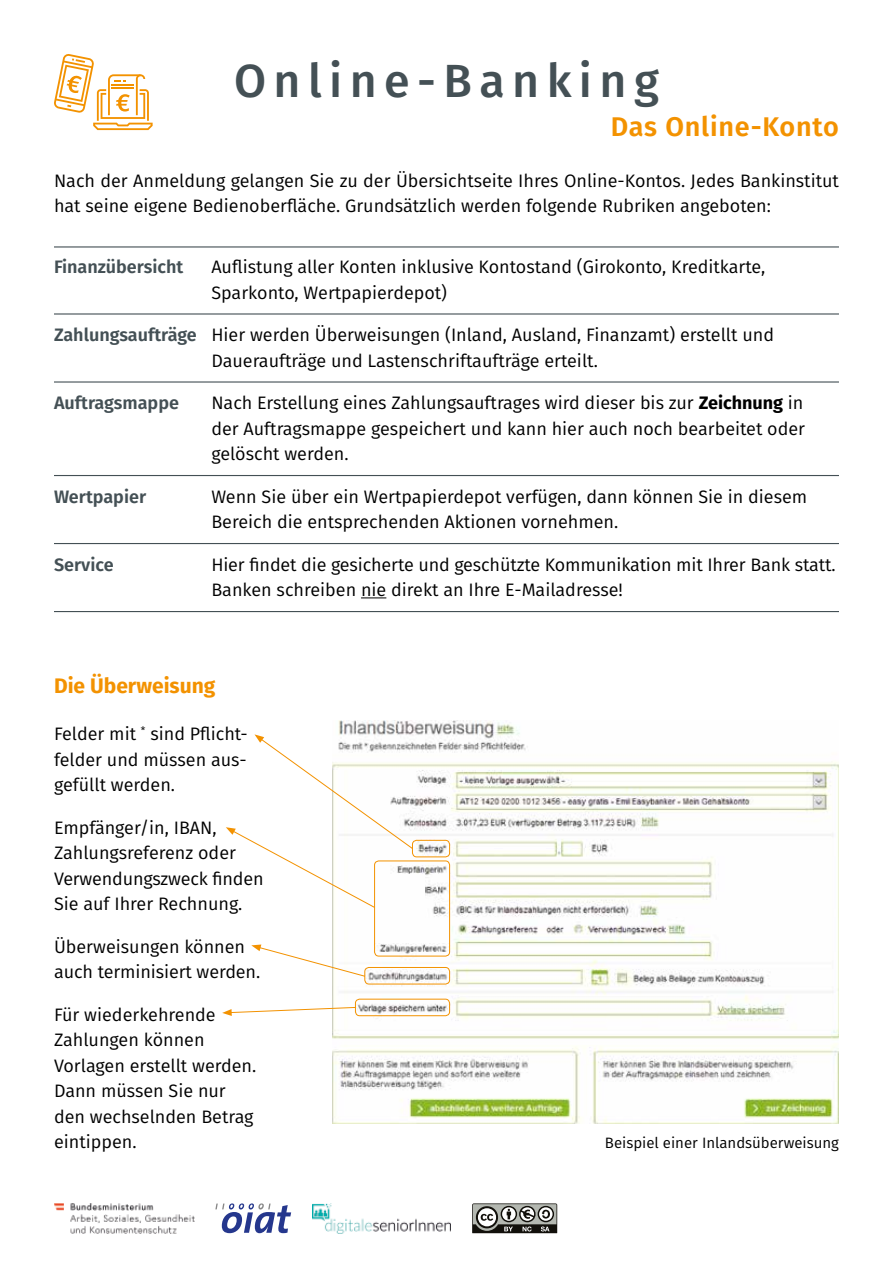
<style>
.page{position:relative;width:893px;height:1263px;background:#fff}
.page>*{position:absolute;margin:0;border:0;box-sizing:border-box;transform-origin:0 0}
.t1{font:500 46.5px "Fira Sans";letter-spacing:.16em;color:#445055}
.t2{font:600 27px "Fira Sans";letter-spacing:.03em;color:#f39200}
.t3{font:700 21px "Fira Sans";color:#f39200}
.t4{font:18px/25.5px "Fira Sans";color:#000}
.t5{font:600 18px "Fira Sans";color:#445055}
.t6{font:15px "Fira Sans";color:#000}
.s1{font-weight:600;color:#445055}
.s2{font-weight:700}
</style>
<div class="page">
<svg style="left:54px;top:54px;width:99px;height:76px"></svg>
<hr style="left:54px;top:246px;width:785px;height:1px;background:#445055">
<hr style="left:54px;top:313px;width:785px;height:2px;background:#445055">
<hr style="left:54px;top:381px;width:785px;height:2px;background:#445055">
<hr style="left:54px;top:475px;width:785px;height:1px;background:#445055">
<hr style="left:54px;top:543px;width:785px;height:1px;background:#445055">
<hr style="left:54px;top:611px;width:785px;height:1px;background:#445055">
<svg style="left:361px;top:597px;width:25px;height:1px"></svg>
<img style="left:332px;top:720px;width:507px;height:403px">
<div style="left:412px;top:840px;width:38px;height:17px;border:1px solid #f39200;border-radius:4px"></div>
<div style="left:374px;top:860px;width:76px;height:96px;border:1px solid #f39200;border-radius:4px"></div>
<div style="left:364px;top:967px;width:86px;height:17px;border:1px solid #f39200;border-radius:4px"></div>
<div style="left:355px;top:999px;width:95px;height:17px;border:1px solid #f39200;border-radius:4px"></div>
<svg style="left:226px;top:734px;width:188px;height:174px"></svg>
<svg style="left:251px;top:944px;width:115px;height:33px"></svg>
<svg style="left:222px;top:1007px;width:134px;height:9px"></svg>
<svg style="left:472px;top:1203px;width:86px;height:31px"></svg>
<img style="left:54px;top:1203px;width:140px;height:30px">
<img style="left:312px;top:1203px;width:139px;height:30px">
<svg style="left:215px;top:1203px;width:76px;height:30px"></svg>
<h1 class="t1" style="left:234px;top:44px;width:426px">Online-Banking</h1>
<h2 class="t2" style="left:611px;top:104px;width:230px">Das Online-Konto</h2>
<p class="t4" style="left:54px;top:167px;width:786px">Nach der Anmeldung gelangen Sie zu der Übersichtseite Ihres Online-Kontos. Jedes Bankinstitut hat seine eigene Bedienoberfläche. Grundsätzlich werden folgende Rubriken angeboten:</p>
<p class="t5" style="left:54px;top:252px;width:131px">Finanzübersicht</p>
<p class="t4" style="left:211px;top:254px;width:555px">Auflistung aller Konten inklusive Kontostand (Girokonto, Kreditkarte,<br>Sparkonto, Wertpapierdepot)</p>
<p class="t4" style="left:211px;top:322px;width:564px;text-indent:-157px"><span class="s1">Zahlungsaufträge</span> Hier werden Überweisungen (Inland, Ausland, Finanzamt) erstellt und<br>Daueraufträge und Lastenschriftaufträge erteilt.</p>
<p class="t5" style="left:54px;top:388px;width:126px">Auftragsmappe</p>
<p class="t4" style="left:211px;top:390px;width:595px;text-align:justify">Nach Erstellung eines Zahlungsauftrages wird dieser bis zur <span class="s2">Zeichnung</span> in der Auftragsmappe gespeichert und kann hier auch noch bearbeitet oder gelöscht werden.</p>
<p class="t5" style="left:54px;top:482px;width:94px">Wertpapier</p>
<p class="t4" style="left:211px;top:483px;width:597px">Wenn Sie über ein Wertpapierdepot verfügen, dann können Sie in diesem<br>Bereich die entsprechenden Aktionen vornehmen.</p>
<p class="t5" style="left:54px;top:550px;width:61px">Service</p>
<p class="t4" style="left:211px;top:551px;width:626px">Hier findet die gesicherte und geschützte Kommunikation mit Ihrer Bank statt.<br>Banken schreiben nie direkt an Ihre E-Mailadresse!</p>
<h3 class="t3" style="left:54px;top:668px;width:163px">Die Überweisung</h3>
<p class="t4" style="left:54px;top:721px;width:193px;text-align:justify">Felder mit <sup>*</sup> sind Pflicht&shy;felder und müssen aus&shy;gefüllt werden.</p>
<p class="t4" style="left:54px;top:814px;width:211px">Empfänger/in, IBAN,<br>Zahlungsreferenz oder<br>Verwendungszweck finden<br>Sie auf Ihrer Rechnung.</p>
<p class="t4" style="left:54px;top:933px;width:208px">Überweisungen können auch terminisiert werden.</p>
<p class="t4" style="left:54px;top:1001px;width:204px">Für wiederkehrende<br>Zahlungen können<br>Vorlagen erstellt werden.<br>Dann müssen Sie nur den wechselnden Betrag eintippen.</p>
<p class="t6" style="left:605px;top:1132px;width:235px">Beispiel einer Inlandsüberweisung</p>
</div>
